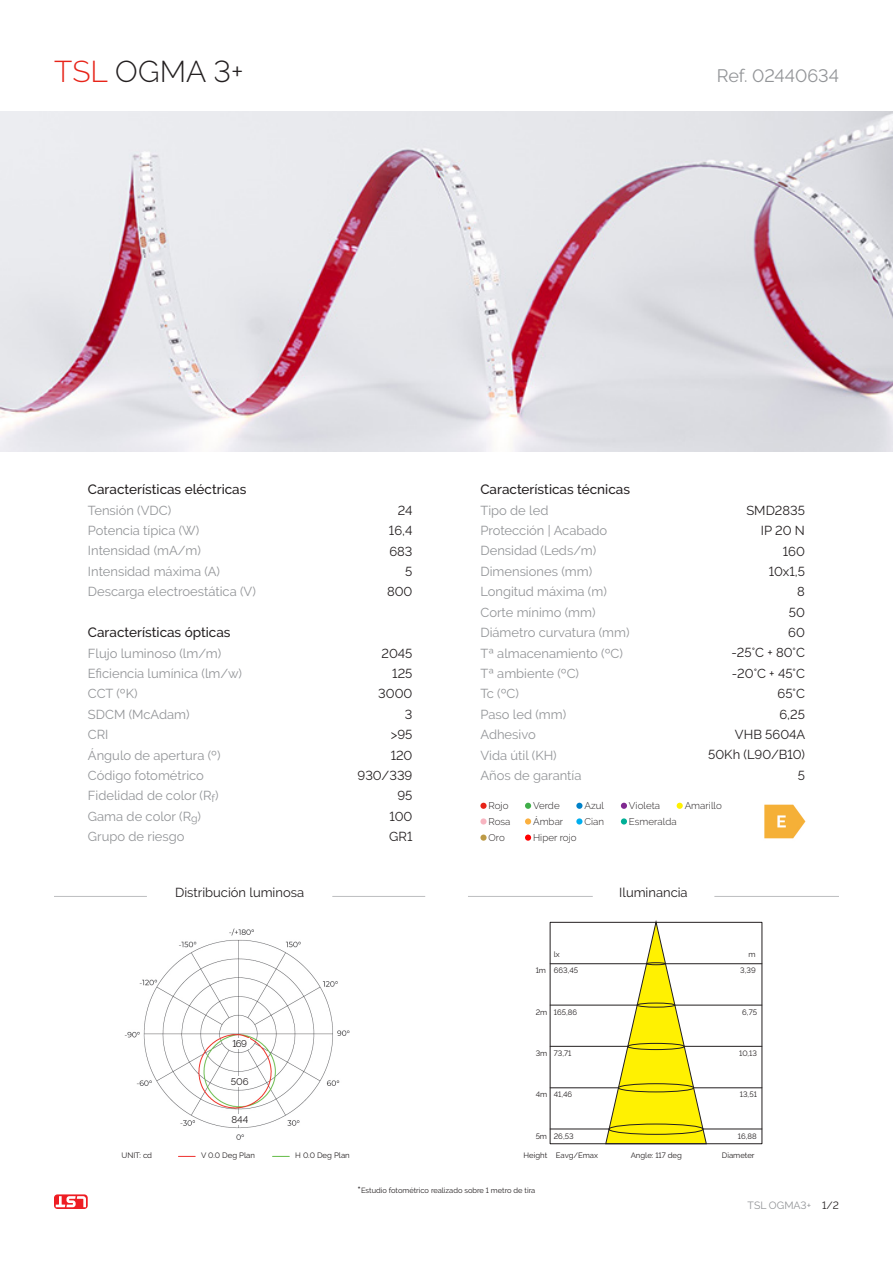
<style>
.page{position:relative;width:893px;height:1263px;background:#fff}
.page>*{position:absolute;margin:0;border:0;box-sizing:border-box;transform-origin:0 0}
.t1{font:300 30px "Raleway";letter-spacing:.005em;color:#231f20}
.t2{font:18px "Raleway";color:#939598}
.t3{font:500 13.5px "Raleway";color:#231f20}
.t4{font:12.9px/20.4px "Raleway";color:#939598}
.t5{font:12.9px "Raleway";color:#231f20}
.t6{font:10.5px "Raleway";color:#939598}
.t7{font:10.5px "Raleway";color:#231f20}
.t8{font:300 9.75px/15.9px "Raleway";letter-spacing:.005em;color:#231f20}
.t9{font:9.75px "Raleway";color:#231f20}
.t10{font:7.8px "Raleway";color:#231f20}
.t11{font:7.5px "Raleway";color:#231f20}
.s1{color:#e72419}
.s2{font-weight:500;font-size:10.5px}
</style>
<div class="page">
<img style="left:124px;top:929px;width:226px;height:211px">
<svg style="left:54px;top:1194px;width:34px;height:15px"></svg>
<svg style="left:56px;top:1196px;width:30px;height:11px"></svg>
<hr style="left:54px;top:896px;width:93px;height:1px;background:#bcbdc0">
<hr style="left:332px;top:896px;width:93px;height:1px;background:#bcbdc0">
<hr style="left:468px;top:896px;width:125px;height:1px;background:#bcbdc0">
<hr style="left:714px;top:896px;width:125px;height:1px;background:#bcbdc0">
<div style="left:480px;top:803px;width:7px;height:6px;background:#e72419;border-radius:50%"></div>
<div style="left:480px;top:818px;width:7px;height:6px;background:#f8b5c1;border-radius:50%"></div>
<svg style="left:480px;top:834px;width:7px;height:7px"></svg>
<div style="left:525px;top:834px;width:6px;height:7px;background:#f00;border-radius:50%"></div>
<svg style="left:525px;top:818px;width:6px;height:6px"></svg>
<svg style="left:576px;top:818px;width:6px;height:6px"></svg>
<svg style="left:621px;top:818px;width:6px;height:6px"></svg>
<svg style="left:525px;top:803px;width:6px;height:6px"></svg>
<svg style="left:576px;top:803px;width:6px;height:6px"></svg>
<svg style="left:621px;top:803px;width:6px;height:6px"></svg>
<svg style="left:677px;top:803px;width:6px;height:6px"></svg>
<svg style="left:178px;top:1156px;width:17px;height:1px"></svg>
<svg style="left:273px;top:1156px;width:16px;height:1px"></svg>
<div style="left:550px;top:922px;width:212px;height:222px;border:1px solid #231f20"></div>
<hr style="left:550px;top:963px;width:97px;height:1px;background:#231f20">
<hr style="left:665px;top:963px;width:97px;height:1px;background:#231f20">
<hr style="left:550px;top:1005px;width:87px;height:1px;background:#231f20">
<hr style="left:675px;top:1005px;width:87px;height:1px;background:#231f20">
<hr style="left:550px;top:1046px;width:78px;height:1px;background:#231f20">
<hr style="left:684px;top:1046px;width:78px;height:1px;background:#231f20">
<hr style="left:550px;top:1087px;width:68px;height:1px;background:#231f20">
<hr style="left:693px;top:1087px;width:69px;height:1px;background:#231f20">
<hr style="left:703px;top:1129px;width:59px;height:1px;background:#231f20">
<hr style="left:550px;top:1129px;width:59px;height:1px;background:#231f20">
<svg style="left:605px;top:922px;width:102px;height:222px"></svg>
<img style="left:0;top:112px;width:893px;height:340px">
<div style="left:230px;top:1038px;width:20px;height:10px;background:#fff"></div>
<div style="left:228px;top:1076px;width:24px;height:11px;background:#fff"></div>
<div style="left:228px;top:1114px;width:24px;height:11px;background:#fff"></div>
<img style="left:764px;top:804px;width:42px;height:35px">
<div style="left:86px;top:1117px;width:83px;height:33px;background:#fff"></div>
<p class="t1" style="left:54px;top:54px;width:191px"><span class="s1">TSL</span> OGMA 3+</p>
<p class="t2" style="left:717px;top:65px;width:124px">Ref. 02440634</p>
<p class="t3" style="left:88px;top:482px;width:160px">Características eléctricas</p>
<p class="t4" style="left:88px;top:500px;width:169px">Tensión (VDC)<br>Potencia típica (W)<br>Intensidad (mA/m)<br>Intensidad máxima (A)<br>Descarga electroestática (V)</p>
<p class="t3" style="left:88px;top:624px;width:144px">Características ópticas</p>
<p class="t4" style="left:88px;top:643px;width:156px">Flujo luminoso (lm/m)<br>Eficiencia lumínica (lm/w)<br>CCT (ºK)<br>SDCM (McAdam)<br>CRI<br>Ángulo de apertura (º)<br>Código fotométrico<br>Fidelidad de color (R<sub>f</sub>)<br>Gama de color (R<sub>g</sub>)<br>Grupo de riesgo</p>
<p class="t3" style="left:480px;top:482px;width:151px">Características técnicas</p>
<p class="t4" style="left:480px;top:500px;width:151px">Tipo de led<br>Protección | Acabado<br>Densidad (Leds/m)<br>Dimensiones (mm)<br>Longitud máxima (m)<br>Corte mínimo (mm)<br>Diámetro curvatura (mm)<br>Tª almacenamiento (ºC)<br>Tª ambiente (ºC)<br>Tc (ºC)<br>Paso led (mm)<br>Adhesivo<br>Vida útil (KH)<br>Años de garantía</p>
<p class="t5" style="left:398px;top:503px;width:16px">24</p>
<p class="t5" style="left:746px;top:503px;width:60px">SMD2835</p>
<p class="t5" style="left:389px;top:523px;width:25px">16,4</p>
<p class="t5" style="left:761px;top:523px;width:45px">IP 20 N</p>
<p class="t5" style="left:389px;top:543px;width:25px">683</p>
<p class="t5" style="left:783px;top:543px;width:24px">160</p>
<p class="t5" style="left:405px;top:564px;width:9px">5</p>
<p class="t5" style="left:769px;top:564px;width:38px">10x1,5</p>
<p class="t5" style="left:387px;top:584px;width:27px">800</p>
<p class="t5" style="left:797px;top:584px;width:9px">8</p>
<p class="t5" style="left:789px;top:605px;width:18px">50</p>
<p class="t5" style="left:788px;top:625px;width:18px">60</p>
<p class="t5" style="left:731px;top:645px;width:75px">-25°C + 80°C</p>
<p class="t5" style="left:732px;top:666px;width:75px">-20°C + 45°C</p>
<p class="t5" style="left:778px;top:686px;width:29px">65°C</p>
<p class="t5" style="left:779px;top:707px;width:27px">6,25</p>
<p class="t5" style="left:735px;top:727px;width:72px">VHB 5604A</p>
<p class="t5" style="left:708px;top:747px;width:98px">50Kh (L90/B10)</p>
<p class="t5" style="left:798px;top:768px;width:9px">5</p>
<p class="t5" style="left:381px;top:645px;width:33px">2045</p>
<p class="t5" style="left:392px;top:666px;width:22px">125</p>
<p class="t5" style="left:378px;top:686px;width:36px">3000</p>
<p class="t5" style="left:405px;top:707px;width:9px">3</p>
<p class="t5" style="left:391px;top:727px;width:23px">&gt;95</p>
<p class="t5" style="left:391px;top:747px;width:23px">120</p>
<p class="t5" style="left:358px;top:768px;width:56px">930/339</p>
<p class="t5" style="left:397px;top:788px;width:17px">95</p>
<p class="t5" style="left:389px;top:809px;width:24px">100</p>
<p class="t5" style="left:389px;top:829px;width:25px">GR1</p>
<p class="t8" style="left:488px;top:798px;width:24px">Rojo<br>Rosa<br>Oro</p>
<p class="t8" style="left:533px;top:798px;width:28px">Verde</p>
<p class="t8" style="left:584px;top:798px;width:21px">Azul</p>
<p class="t8" style="left:629px;top:798px;width:33px">Violeta</p>
<p class="t8" style="left:685px;top:798px;width:39px">Amarillo</p>
<p class="t8" style="left:533px;top:813px;width:32px">Ámbar</p>
<p class="t8" style="left:584px;top:813px;width:21px">Cian</p>
<p class="t8" style="left:629px;top:813px;width:49px">Esmeralda</p>
<p class="t8" style="left:533px;top:830px;width:45px">Hiper rojo</p>
<p class="t5" style="left:175px;top:885px;width:131px">Distribución luminosa</p>
<p class="t5" style="left:619px;top:885px;width:70px">Iluminancia</p>
<p class="t9" style="left:232px;top:1038px;width:16px">169</p>
<p class="t9" style="left:231px;top:1076px;width:19px">506</p>
<p class="t9" style="left:231px;top:1114px;width:18px">844</p>
<p class="t10" style="left:121px;top:1151px;width:32px">UNIT: cd</p>
<p class="t10" style="left:201px;top:1151px;width:55px">V 0.0 Deg Plan</p>
<p class="t10" style="left:295px;top:1151px;width:56px">H 0.0 Deg Plan</p>
<p class="t10" style="left:554px;top:949px;width:8px">lx</p>
<p class="t10" style="left:749px;top:949px;width:9px">m</p>
<p class="t10" style="left:536px;top:965px;width:12px">1m</p>
<p class="t10" style="left:536px;top:1007px;width:13px">2m</p>
<p class="t10" style="left:536px;top:1049px;width:13px">3m</p>
<p class="t10" style="left:536px;top:1090px;width:13px">4m</p>
<p class="t10" style="left:536px;top:1132px;width:13px">5m</p>
<p class="t10" style="left:524px;top:1151px;width:76px">Height Eavg/Emax</p>
<p class="t10" style="left:722px;top:1151px;width:34px">Diameter</p>
<p class="t10" style="left:554px;top:965px;width:26px">663,45</p>
<p class="t10" style="left:554px;top:1007px;width:25px">165,86</p>
<p class="t10" style="left:554px;top:1049px;width:19px">73,71</p>
<p class="t10" style="left:554px;top:1090px;width:20px">41,46</p>
<p class="t10" style="left:554px;top:1132px;width:21px">26,53</p>
<p class="t10" style="left:740px;top:965px;width:17px">3,39</p>
<p class="t10" style="left:742px;top:1007px;width:16px">6,75</p>
<p class="t10" style="left:739px;top:1049px;width:19px">10,13</p>
<p class="t10" style="left:740px;top:1090px;width:19px">13,51</p>
<p class="t10" style="left:738px;top:1132px;width:20px">16,88</p>
<p class="t10" style="left:631px;top:1151px;width:53px">Angle: 117 deg</p>
<p class="t11" style="left:358px;top:1186px;width:179px"><span class="s2">*</span>Estudio fotométrico realizado sobre 1 metro de tira</p>
<p class="t6" style="left:748px;top:1199px;width:65px">TSL OGMA3+</p>
<p class="t7" style="left:822px;top:1199px;width:18px">1/2</p>
</div>
